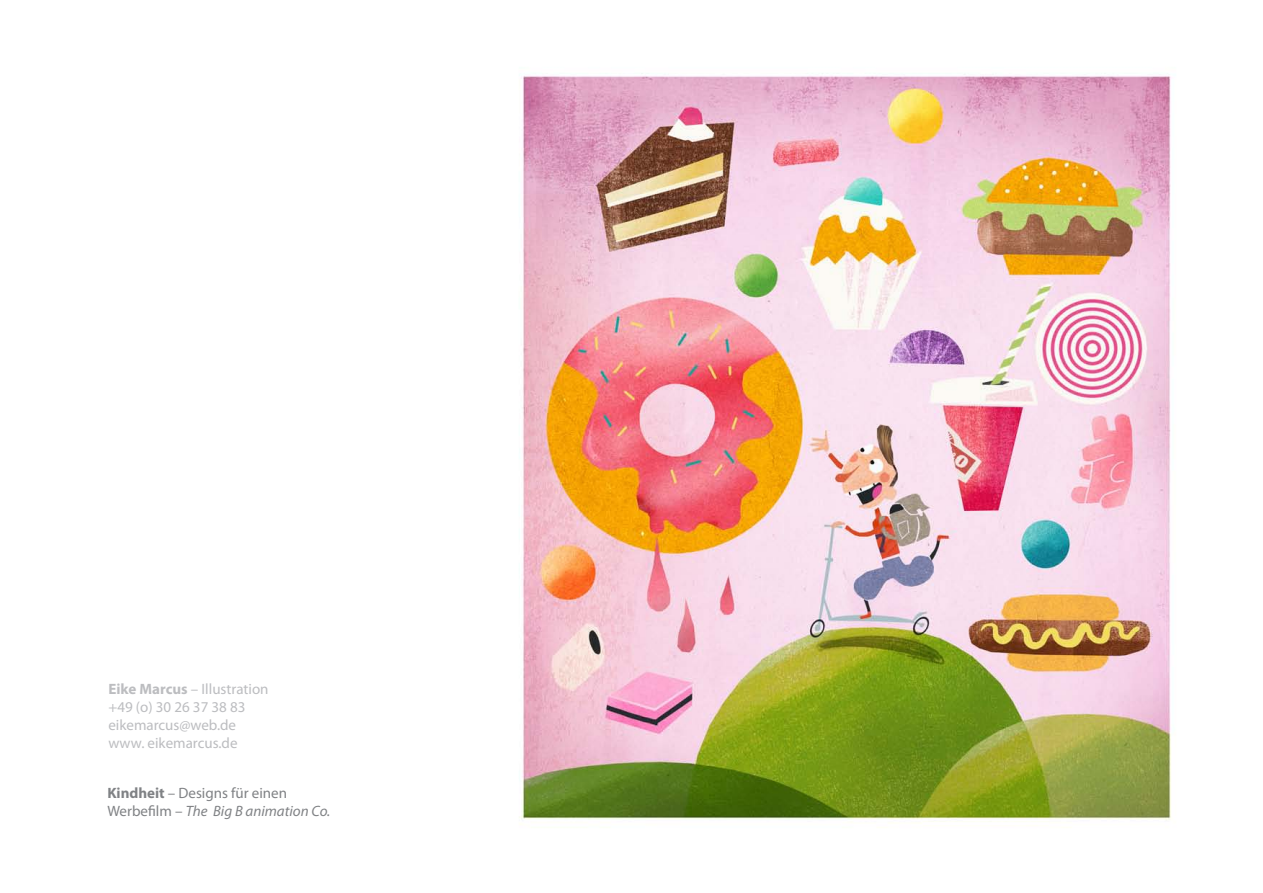
<style>
.page{position:relative;width:1263px;height:893px;background:#fff}
.page>*{position:absolute;margin:0;border:0;box-sizing:border-box;transform-origin:0 0}
.t1{font:15px "Myriad Pro";color:#bcbdc0}
.t2{font:italic 15px "Myriad Pro";color:#808285}
.t3{font:15px "Myriad Pro";color:#808285}
.s1{font-weight:700}
.s2{font-style:normal}
</style>
<div class="page">
<img style="left:519px;top:73px;width:652px;height:750px">
<p class="t1" style="left:108px;top:679px;width:162px"><span class="s1">Eike Marcus</span> – Illustration</p>
<p class="t1" style="left:108px;top:697px;width:139px">+49 (o) 30 26 37 38 83</p>
<p class="t1" style="left:108px;top:715px;width:129px">eikemarcus@web.de</p>
<p class="t1" style="left:108px;top:733px;width:131px">www. eikemarcus.de</p>
<p class="t3" style="left:107px;top:784px;width:181px"><span class="s1">Kindheit</span> – Designs für einen</p>
<p class="t2" style="left:107px;top:802px;width:225px"><span class="s2">Werbefilm –</span> The Big B animation Co.</p>
</div>
